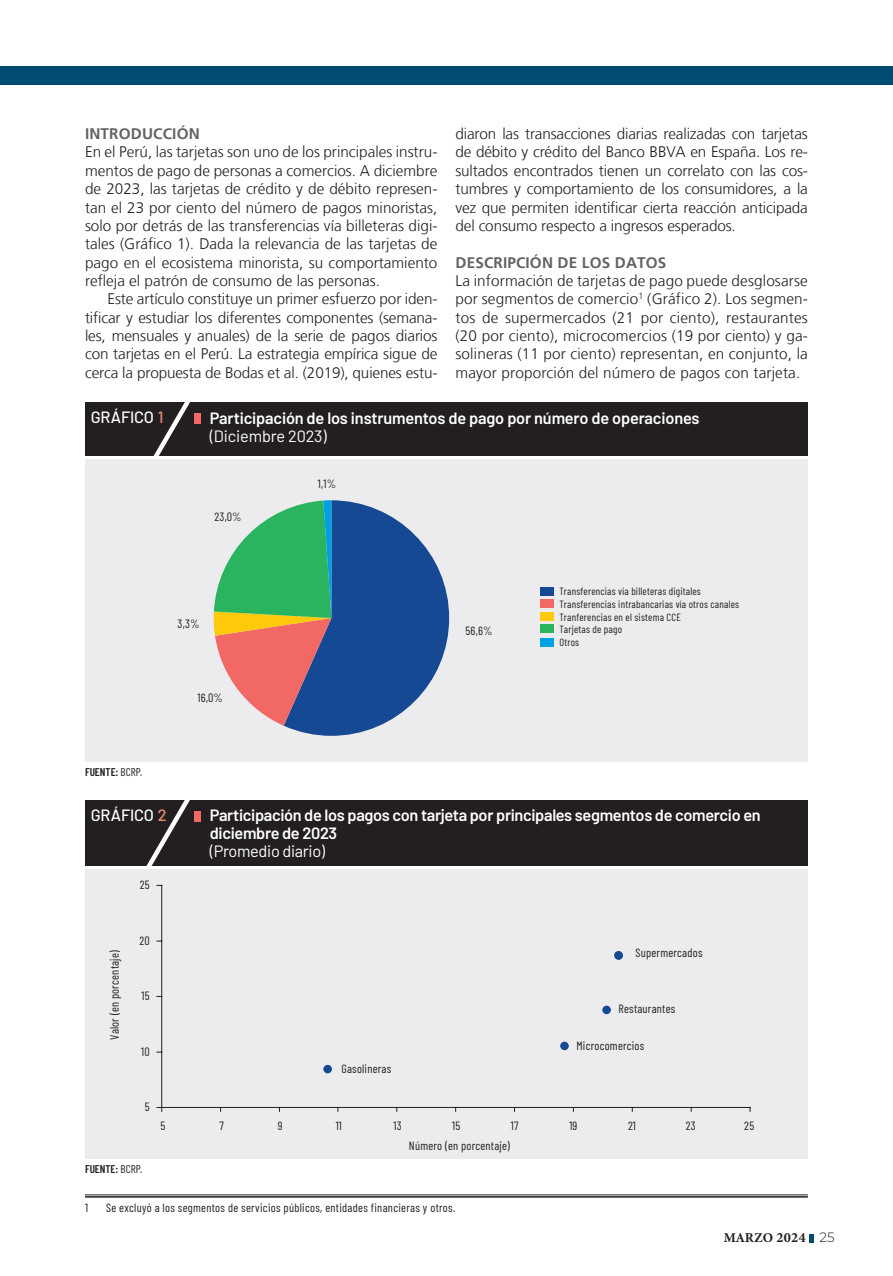
<style>
.page{position:relative;width:893px;height:1276px;background:#fff}
.page>*{position:absolute;margin:0;border:0;box-sizing:border-box;transform-origin:0 0}
.t1{font:600 16.35px/18px "Barlow";letter-spacing:-.02em;color:#fff}
.t2{font:16.35px "Barlow";letter-spacing:-.02em;color:#fff}
.t3{font:500 16.35px "Barlow";letter-spacing:-.01em;color:#fff}
.PARRAFO_SIN_INDENTADO{font:300 15.3px/18.3px "Frutiger LT";letter-spacing:.005em;color:#231f20;text-align:justify}
.NUEVO_PARRAFO{font:300 15.3px/18.3px "Frutiger LT";letter-spacing:-.01em;color:#231f20;text-align:justify}
.TITULO{font:700 15.3px "Frutiger LT";letter-spacing:.01em;color:#636366}
.t4{font:13.5px "Minion Variable Concept";letter-spacing:.02em;color:#231f20}
.PIE{font:12px "Barlow Condensed";letter-spacing:.02em;color:#231f20}
.t5{font:600 11.25px "Barlow Condensed";color:#231f20}
.t6{font:10.5px "Barlow Condensed";letter-spacing:.02em;color:#231f20}
.s1{color:#e68e74}
.s2{font-weight:400}
.s3{font-family:"Montserrat";font-weight:300}
</style>
<div class="page">
<svg style="left:809px;top:1234px;width:4px;height:8px"></svg>
<hr style="left:85px;top:1194px;width:723px;height:1px;background:#231f20">
<hr style="left:85px;top:1196px;width:723px;height:1px;background:#231f20">
<div style="left:0;top:67px;width:893px;height:18px;background:#014c70"></div>
<div style="left:85px;top:459px;width:723px;height:302px;background:#ececee"></div>
<div style="left:85px;top:402px;width:723px;height:53px;background:#231f20"></div>
<svg style="left:154px;top:402px;width:47px;height:53px"></svg>
<div style="left:195px;top:413px;width:6px;height:10px;background:#f16865"></div>
<div style="left:541px;top:599px;width:13px;height:9px;background:#f16865"></div>
<div style="left:541px;top:624px;width:13px;height:9px;background:#2bb45f"></div>
<div style="left:541px;top:638px;width:13px;height:8px;background:#00a1e3"></div>
<div style="left:541px;top:612px;width:13px;height:9px;background:#feca0a"></div>
<div style="left:541px;top:587px;width:13px;height:9px;background:#164993"></div>
<svg style="left:213px;top:500px;width:236px;height:236px"></svg>
<div style="left:85px;top:870px;width:723px;height:289px;background:#ececee"></div>
<div style="left:85px;top:799px;width:723px;height:66px;background:#231f20"></div>
<svg style="left:130px;top:799px;width:75px;height:66px"></svg>
<div style="left:195px;top:811px;width:6px;height:10px;background:#f16865"></div>
<hr style="left:161px;top:885px;width:1px;height:222px;background:#231f20">
<hr style="left:162px;top:1107px;width:588px;height:1px;background:#231f20">
<div style="left:323px;top:1065px;width:9px;height:8px;background:#164993;border-radius:50%"></div>
<svg style="left:560px;top:1041px;width:9px;height:9px"></svg>
<svg style="left:602px;top:1005px;width:9px;height:9px"></svg>
<div style="left:614px;top:951px;width:9px;height:8px;background:#164993;border-radius:50%"></div>
<p class="TITULO" style="left:85px;top:125px;width:116px">INTRODUCCIÓN</p>
<p class="PARRAFO_SIN_INDENTADO" style="left:85px;top:143px;width:354px">En el Perú, las tarjetas son uno de los principales instru&shy;mentos de pago de personas a comercios. A diciembre de 2023, las tarjetas de crédito y de débito represen&shy;tan el 23 por ciento del número de pagos minoristas, solo por detrás de las transferencias vía billeteras digi&shy;tales (Gráfico 1). Dada la relevancia de las tarjetas de pago en el ecosistema minorista, su comportamiento refleja el patrón de consumo de las personas.</p>
<p class="NUEVO_PARRAFO" style="left:85px;top:290px;width:354px;text-indent:22px">Este artículo constituye un primer esfuerzo por iden&shy;tificar y estudiar los diferentes componentes (semana&shy;les, mensuales y anuales) de la serie de pagos diarios con tarjetas en el Perú. La estrategia empírica sigue de cerca la propuesta de Bodas et al. (2019), quienes estu-</p>
<p class="NUEVO_PARRAFO" style="left:455px;top:125px;width:354px">diaron las transacciones diarias realizadas con tarjetas de débito y crédito del Banco BBVA en España. Los re&shy;sultados encontrados tienen un correlato con las cos&shy;tumbres y comportamiento de los consumidores, a la vez que permiten identificar cierta reacción anticipada del consumo respecto a ingresos esperados.</p>
<p class="TITULO" style="left:455px;top:253px;width:212px">DESCRIPCIÓN DE LOS DATOS</p>
<p class="PARRAFO_SIN_INDENTADO" style="left:455px;top:272px;width:354px">La información de tarjetas de pago puede desglosarse por segmentos de comercio<sup>1</sup> (Gráfico 2). Los segmen&shy;tos de supermercados (21 por ciento), restaurantes (20 por ciento), microcomercios (19 por ciento) y ga&shy;solineras (11 por ciento) representan, en conjunto, la mayor proporción del número de pagos con tarjeta.</p>
<p class="t3" style="left:91px;top:406px;width:74px">GRÁFICO <span class="s1">1</span></p>
<p class="t1" style="left:210px;top:407px;width:491px">Participación de los instrumentos de pago por número de operaciones</p>
<p class="t2" style="left:210px;top:424px;width:118px">(Diciembre 2023)</p>
<p class="PIE" style="left:215px;top:508px;width:29px">23,0%</p>
<p class="t5" style="left:85px;top:763px;width:59px">FUENTE: <span class="s2">BCRP.</span></p>
<p class="PIE" style="left:178px;top:615px;width:24px">3,3%</p>
<p class="PIE" style="left:198px;top:689px;width:27px">16,0%</p>
<p class="PIE" style="left:318px;top:475px;width:20px">1,1%</p>
<p class="PIE" style="left:465px;top:622px;width:29px">56,6%</p>
<p class="t6" style="left:559px;top:584px;width:143px">Transferencias vía billeteras digitales</p>
<p class="t6" style="left:559px;top:596px;width:181px">Transferencias intrabancarias vía otros canales</p>
<p class="t6" style="left:559px;top:609px;width:123px">Tranferencias en el sistema CCE</p>
<p class="t6" style="left:559px;top:622px;width:64px">Tarjetas de pago</p>
<p class="t6" style="left:559px;top:634px;width:21px">Otros</p>
<p class="t3" style="left:91px;top:803px;width:77px">GRÁFICO <span class="s1">2</span></p>
<p class="t1" style="left:210px;top:805px;width:552px">Participación de los pagos con tarjeta por principales segmentos de comercio en diciembre de 2023</p>
<p class="t2" style="left:210px;top:839px;width:117px">(Promedio diario)</p>
<p class="PIE" style="left:140px;top:876px;width:11px">25</p>
<p class="PIE" style="left:106px;top:1039px;width:91px;rotate:-90deg">Valor (en porcentaje)</p>
<p class="PIE" style="left:139px;top:932px;width:12px">20</p>
<p class="PIE" style="left:142px;top:987px;width:10px">15</p>
<p class="PIE" style="left:141px;top:1043px;width:10px">10</p>
<p class="PIE" style="left:341px;top:1060px;width:51px">Gasolineras</p>
<p class="PIE" style="left:636px;top:944px;width:68px">Supermercados</p>
<p class="PIE" style="left:619px;top:1000px;width:58px">Restaurantes</p>
<p class="PIE" style="left:576px;top:1037px;width:69px">Microcomercios</p>
<p class="PIE" style="left:145px;top:1098px;width:6px">5</p>
<p class="t5" style="left:85px;top:1161px;width:59px">FUENTE: <span class="s2">BCRP.</span></p>
<p class="PIE" style="left:161px;top:1117px;width:6px">5</p>
<p class="PIE" style="left:278px;top:1117px;width:6px">9</p>
<p class="PIE" style="left:393px;top:1117px;width:10px">13</p>
<p class="PIE" style="left:511px;top:1117px;width:9px">17</p>
<p class="PIE" style="left:628px;top:1117px;width:9px">21</p>
<p class="PIE" style="left:744px;top:1117px;width:11px">25</p>
<p class="PIE" style="left:219px;top:1117px;width:6px">7</p>
<p class="PIE" style="left:336px;top:1117px;width:8px">11</p>
<p class="PIE" style="left:452px;top:1117px;width:10px">15</p>
<p class="PIE" style="left:569px;top:1117px;width:10px">19</p>
<p class="PIE" style="left:686px;top:1117px;width:11px">23</p>
<p class="PIE" style="left:409px;top:1136px;width:103px">Número (en porcentaje)</p>
<p class="PIE" style="left:85px;top:1199px;width:5px">1</p>
<p class="PIE" style="left:106px;top:1199px;width:351px">Se excluyó a los segmentos de servicios públicos, entidades financieras y otros.</p>
<p class="t4" style="left:724px;top:1228px;width:112px">MARZO 2024 <span class="s3">25</span></p>
</div>
